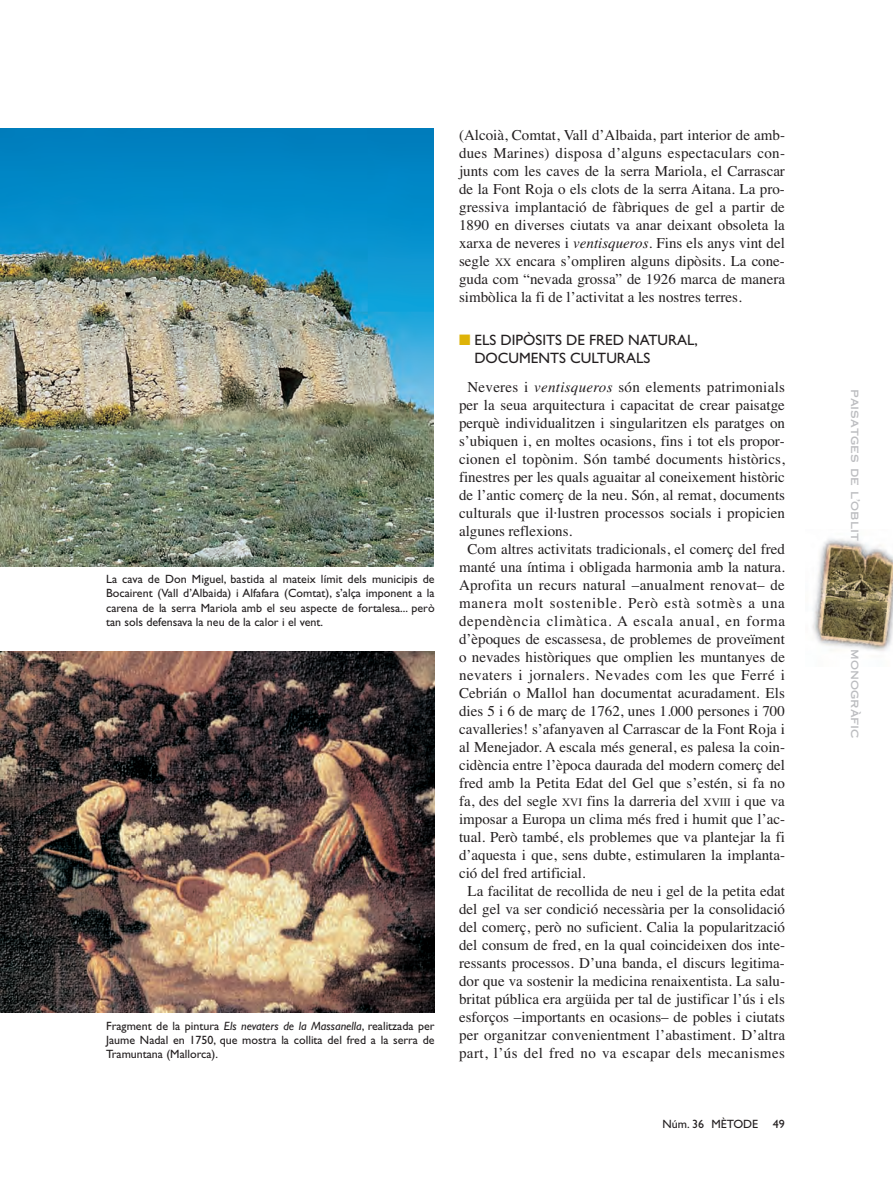
<style>
.page{position:relative;width:893px;height:1191px;background:#fff}
.page>*{position:absolute;margin:0;border:0;box-sizing:border-box;transform-origin:0 0}
.t1{font:15px/18px "Times";color:#231f20;text-align:justify}
.t2{font:15px "Times";letter-spacing:.02em;color:#231f20}
.t3{font:15px "Times";letter-spacing:.03em;color:#231f20}
.t4{font:15px/18px "Gill Sans";color:#231f20}
.t5{font:15px "Times";letter-spacing:.045em;color:#231f20}
.t6{font:15px "Times";letter-spacing:.055em;color:#231f20}
.t7{font:12px/14.4px "Gill Sans";color:#231f20;text-align:justify}
.t8{font:12px "Copperplate Thirty One AB";color:#bcbdc0}
.s1{font-style:italic}
.s2{font-size:11.25px}
.s3{color:#deb308}
</style>
<div class="page">
<img style="left:812px;top:538px;width:81px;height:113px">
<img style="left:0;top:651px;width:435px;height:361px">
<img style="left:0;top:128px;width:434px;height:438px">
<p class="t7" style="left:106px;top:573px;width:330px">La cava de Don Miguel, bastida al mateix límit dels municipis de Bocairent (Vall d’Albaida) i Alfafara (Comtat), s’alça imponent a la carena de la serra Mariola amb el seu aspecte de fortalesa... però tan sols defensava la neu de la calor i el vent.</p>
<p class="t7" style="left:106px;top:1019px;width:330px">Fragment de la pintura <span class="s1">Els nevaters de la Massanella</span>, realitzada per Jaume Nadal en 1750, que mostra la collita del fred a la serra de Tramuntana (Mallorca).</p>
<p class="t1" style="left:459px;top:127px;width:327px">(Alcoià, Comtat, Vall d’Albaida, part interior de amb&shy;dues Marines) disposa d’alguns espectaculars con&shy;junts com les caves de la serra Mariola, el Carrascar de la Font Roja o els clots de la serra Aitana. La pro&shy;gressiva implantació de fàbriques de gel a partir de 1890 en diverses ciutats va anar deixant obsoleta la xarxa de neveres i <span class="s1">ventisqueros</span>. Fins els anys vint del segle <span class="s2">XX</span> encara s’ompliren alguns dipòsits. La cone&shy;guda com “nevada grossa” de 1926 marca de manera simbòlica la fi de l’activitat a les nostres terres.</p>
<p class="t4" style="left:474px;top:333px;width:225px;text-indent:-15px"><span class="s3">■</span> ELS DIPÒSITS DE FRED NATURAL,<br>DOCUMENTS CULTURALS</p>
<p class="t2" style="left:467px;top:382px;width:319px">Neveres i <span class="s1">ventisqueros</span> són elements patrimonials</p>
<p class="t1" style="left:459px;top:397px;width:327px">per la seua arquitectura i capacitat de crear paisatge</p>
<p class="t1" style="left:459px;top:415px;width:327px">perquè individualitzen i singularitzen els paratges on</p>
<p class="t1" style="left:459px;top:433px;width:327px">s’ubiquen i, en moltes ocasions, fins i tot els propor-</p>
<p class="t1" style="left:459px;top:451px;width:327px">cionen el topònim. Són també documents històrics,</p>
<p class="t1" style="left:459px;top:469px;width:327px">finestres per les quals aguaitar al coneixement històric</p>
<p class="t1" style="left:459px;top:487px;width:327px">de l’antic comerç de la neu. Són, al remat, documents</p>
<p class="t1" style="left:459px;top:505px;width:327px">culturals que il·lustren processos socials i propicien</p>
<p class="t1" style="left:459px;top:523px;width:115px">algunes reflexions.</p>
<p class="t1" style="left:467px;top:541px;width:319px">Com altres activitats tradicionals, el comerç del fred</p>
<p class="t1" style="left:459px;top:559px;width:327px">manté una íntima i obligada harmonia amb la natura.</p>
<p class="t2" style="left:459px;top:580px;width:327px">Aprofita un recurs natural –anualment renovat– de</p>
<p class="t6" style="left:459px;top:598px;width:327px">manera molt sostenible. Però està sotmès a una</p>
<p class="t5" style="left:459px;top:616px;width:327px">dependència climàtica. A escala anual, en forma</p>
<p class="t1" style="left:459px;top:631px;width:327px">d’èpoques de escassesa, de problemes de proveïment</p>
<p class="t1" style="left:459px;top:649px;width:327px">o nevades històriques que omplien les muntanyes de</p>
<p class="t3" style="left:459px;top:670px;width:327px">nevaters i jornalers. Nevades com les que Ferré i</p>
<p class="t1" style="left:459px;top:685px;width:327px">Cebrián o Mallol han documentat acuradament. Els</p>
<p class="t1" style="left:459px;top:703px;width:327px">dies 5 i 6 de març de 1762, unes 1.000 persones i 700</p>
<p class="t1" style="left:459px;top:721px;width:327px">cavalleries! s’afanyaven al Carrascar de la Font Roja i</p>
<p class="t1" style="left:459px;top:739px;width:327px">al Menejador. A escala més general, es palesa la coin-</p>
<p class="t1" style="left:459px;top:757px;width:327px">cidència entre l’època daurada del modern comerç del</p>
<p class="t1" style="left:459px;top:775px;width:327px">fred amb la Petita Edat del Gel que s’estén, si fa no</p>
<p class="t1" style="left:459px;top:793px;width:327px">fa, des del segle <span class="s2">XVI</span> fins la darreria del <span class="s2">XVIII</span> i que va</p>
<p class="t1" style="left:459px;top:811px;width:327px">imposar a Europa un clima més fred i humit que l’ac-</p>
<p class="t1" style="left:459px;top:829px;width:327px">tual. Però també, els problemes que va plantejar la fi</p>
<p class="t1" style="left:459px;top:847px;width:327px">d’aquesta i que, sens dubte, estimularen la implanta-</p>
<p class="t1" style="left:459px;top:865px;width:128px">ció del fred artificial.</p>
<p class="t1" style="left:468px;top:883px;width:319px">La facilitat de recollida de neu i gel de la petita edat</p>
<p class="t1" style="left:459px;top:901px;width:327px">del gel va ser condició necessària per la consolidació</p>
<p class="t1" style="left:459px;top:919px;width:327px">del comerç, però no suficient. Calia la popularització</p>
<p class="t1" style="left:459px;top:937px;width:327px">del consum de fred, en la qual coincideixen dos inte-</p>
<p class="t1" style="left:459px;top:955px;width:327px">ressants processos. D’una banda, el discurs legitima-</p>
<p class="t1" style="left:459px;top:973px;width:327px">dor que va sostenir la medicina renaixentista. La salu-</p>
<p class="t1" style="left:459px;top:991px;width:327px">britat pública era argüida per tal de justificar l’ús i els</p>
<p class="t1" style="left:459px;top:1009px;width:327px">esforços –importants en ocasions– de pobles i ciutats</p>
<p class="t1" style="left:459px;top:1027px;width:327px">per organitzar convenientment l’abastiment. D’altra</p>
<p class="t3" style="left:459px;top:1047px;width:327px">part, l’ús del fred no va escapar dels mecanismes</p>
<p class="t7" style="left:662px;top:1118px;width:124px">Núm. 36 MÈTODE 49</p>
<p class="t8" style="left:862px;top:389px;width:153px;rotate:90deg">paisatges de l’oblit</p>
<p class="t8" style="left:862px;top:649px;width:91px;rotate:90deg">monogràfic</p>
</div>
